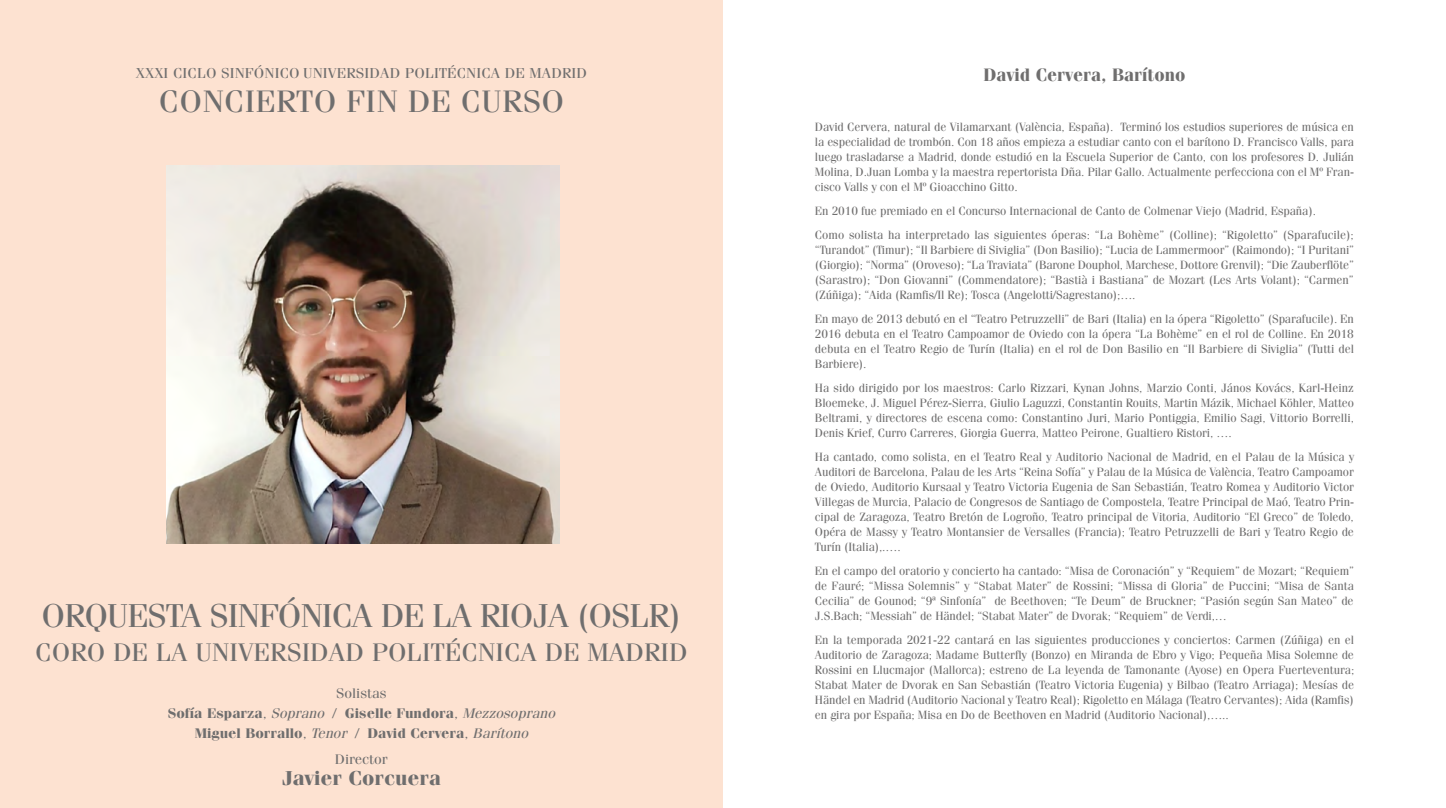
<style>
.page{position:relative;width:1446px;height:808px;background:#fff}
.page>*{position:absolute;margin:0;border:0;box-sizing:border-box;transform-origin:0 0}
.t1{font:33px "Fenice Std";letter-spacing:-.03em;color:#6f6e6e;scale:1.05 1}
.t2{font:31.05px "Fenice Std";letter-spacing:.01em;color:#6f6e6e;scale:1.07 1}
.t3{font:25.35px "Fenice Std";color:#6f6e6e;scale:1.07 1}
.t4{font:700 20.1px "Fenice Std";color:#6f6e6e;scale:1.07 1}
.t5{font:700 18px "Fenice Std";color:#6f6e6e}
.t6{font:14.4px "Fenice Std";letter-spacing:.01em;color:#6f6e6e;scale:1.07 1}
.t7{font:700 13.95px/20.2px "Fenice Std";color:#6f6e6e;text-align:center;scale:1.07 1}
.t8{font:13.95px "Fenice Std";color:#6f6e6e;scale:1.07 1}
.t9{font:12px/15px "Fenice Std";letter-spacing:-.01em;color:#6f6e6e;text-align:justify}
.s1{font-weight:400}
.s2{font-weight:400;font-style:italic}
</style>
<div class="page">
<div style="left:0;top:0;width:723px;height:808px;background:#fde2d1"></div>
<img style="left:167px;top:166px;width:392px;height:377px">
<p class="t6" style="left:136px;top:65px;width:423px">XXXI CICLO SINFÓNICO UNIVERSIDAD POLITÉCNICA DE MADRID</p>
<h3 class="t5" style="left:983px;top:64px;width:203px">David Cervera, Barítono</h3>
<h2 class="t2" style="left:159px;top:83px;width:380px">CONCIERTO FIN DE CURSO</h2>
<h1 class="t1" style="left:42px;top:596px;width:611px">ORQUESTA SINFÓNICA DE LA RIOJA (OSLR)</h1>
<h3 class="t3" style="left:35px;top:637px;width:611px">CORO DE LA UNIVERSIDAD POLITÉCNICA DE MADRID</h3>
<p class="t7" style="left:168px;top:683px;width:363px"><span class="s1">Solistas<br></span>Sofía Esparza<span class="s1">,</span> <span class="s2">Soprano</span> <span class="s1">/</span> Giselle Fundora<span class="s1">,</span> <span class="s2">Mezzosoprano<br></span>Miguel Borrallo<span class="s1">,</span> <span class="s2">Tenor</span> <span class="s1">/</span> David Cervera<span class="s1">,</span> <span class="s2">Barítono</span></p>
<p class="t8" style="left:335px;top:750px;width:51px">Director</p>
<h3 class="t4" style="left:282px;top:766px;width:150px">Javier Corcuera</h3>
<p class="t9" style="left:815px;top:119px;width:541px">David Cervera, natural de Vilamarxant (València, España). Terminó los estudios superiores de música en la especialidad de trombón. Con 18 años empieza a estudiar canto con el barítono D. Francisco Valls, para luego trasladarse a Madrid, donde estudió en la Escuela Superior de Canto, con los profesores D. Julián Molina, D.Juan Lomba y la maestra repertorista Dña. Pilar Gallo. Actualmente perfecciona con el Mº Fran&shy;cisco Valls y con el Mº Gioacchino Gitto.</p>
<p class="t9" style="left:815px;top:198px;width:540px;line-height:24px">En 2010 fue premiado en el Concurso Internacional de Canto de Colmenar Viejo (Madrid, España).<br>Como solista ha interpretado las siguientes óperas: “La Bohème” (Colline); “Rigoletto” (Sparafucile);</p>
<p class="t9" style="left:815px;top:242px;width:541px">“Turandot” (Timur); “Il Barbiere di Siviglia” (Don Basilio); “Lucia de Lammermoor” (Raimondo); “I Puritani” (Giorgio); “Norma” (Oroveso); “La Traviata” (Barone Douphol, Marchese, Dottore Grenvil); “Die Zauberflöte” (Sarastro); “Don Giovanni” (Commendatore); “Bastià i Bastiana” de Mozart (Les Arts Volant); “Carmen” (Zúñiga); “Aida (Ramfis/Il Re); Tosca (Angelotti/Sagrestano);….</p>
<p class="t9" style="left:815px;top:311px;width:540px">En mayo de 2013 debutó en el “Teatro Petruzzelli” de Bari (Italia) en la ópera “Rigoletto” (Sparafucile). En 2016 debuta en el Teatro Campoamor de Oviedo con la ópera “La Bohème” en el rol de Colline. En 2018 debuta en el Teatro Regio de Turín (Italia) en el rol de Don Basilio en “Il Barbiere di Siviglia” (Tutti del Barbiere).</p>
<p class="t9" style="left:815px;top:380px;width:540px">Ha sido dirigido por los maestros: Carlo Rizzari, Kynan Johns, Marzio Conti, János Kovács, Karl-Heinz Bloemeke, J. Miguel Pérez-Sierra, Giulio Laguzzi, Constantin Rouits, Martin Mázik, Michael Köhler, Matteo Beltrami, y directores de escena como: Constantino Juri, Mario Pontiggia, Emilio Sagi, Vittorio Borrelli, Denis Krief, Curro Carreres, Giorgia Guerra, Matteo Peirone, Gualtiero Ristori, ….</p>
<p class="t9" style="left:815px;top:449px;width:541px">Ha cantado, como solista, en el Teatro Real y Auditorio Nacional de Madrid, en el Palau de la Música y Auditori de Barcelona, Palau de les Arts “Reina Sofía” y Palau de la Música de València, Teatro Campoamor de Oviedo, Auditorio Kursaal y Teatro Victoria Eugenia de San Sebastián, Teatro Romea y Auditorio Victor Villegas de Murcia, Palacio de Congresos de Santiago de Compostela, Teatre Principal de Maó, Teatro Prin&shy;cipal de Zaragoza, Teatro Bretón de Logroño, Teatro principal de Vitoria, Auditorio “El Greco” de Toledo, Opéra de Massy y Teatro Montansier de Versalles (Francia); Teatro Petruzzelli de Bari y Teatro Regio de Turín (Italia),.….</p>
<p class="t9" style="left:815px;top:563px;width:540px">En el campo del oratorio y concierto ha cantado: “Misa de Coronación” y “Requiem” de Mozart; “Requiem” de Fauré; “Missa Solemnis” y “Stabat Mater” de Rossini; “Missa di Gloria” de Puccini; “Misa de Santa Cecilia” de Gounod; “9ª Sinfonía” de Beethoven; “Te Deum” de Bruckner; “Pasión según San Mateo” de J.S.Bach; “Messiah” de Händel; “Stabat Mater” de Dvorak; “Requiem” de Verdi,…</p>
<p class="t9" style="left:815px;top:632px;width:541px">En la temporada 2021-22 cantará en las siguientes producciones y conciertos: Carmen (Zúñiga) en el Auditorio de Zaragoza; Madame Butterfly (Bonzo) en Miranda de Ebro y Vigo; Pequeña Misa Solemne de Rossini en Llucmajor (Mallorca); estreno de La leyenda de Tamonante (Ayose) en Opera Fuerteventura; Stabat Mater de Dvorak en San Sebastián (Teatro Victoria Eugenia) y Bilbao (Teatro Arriaga); Mesías de Händel en Madrid (Auditorio Nacional y Teatro Real); Rigoletto en Málaga (Teatro Cervantes); Aida (Ramfis) en gira por España; Misa en Do de Beethoven en Madrid (Auditorio Nacional),…..</p>
</div>
